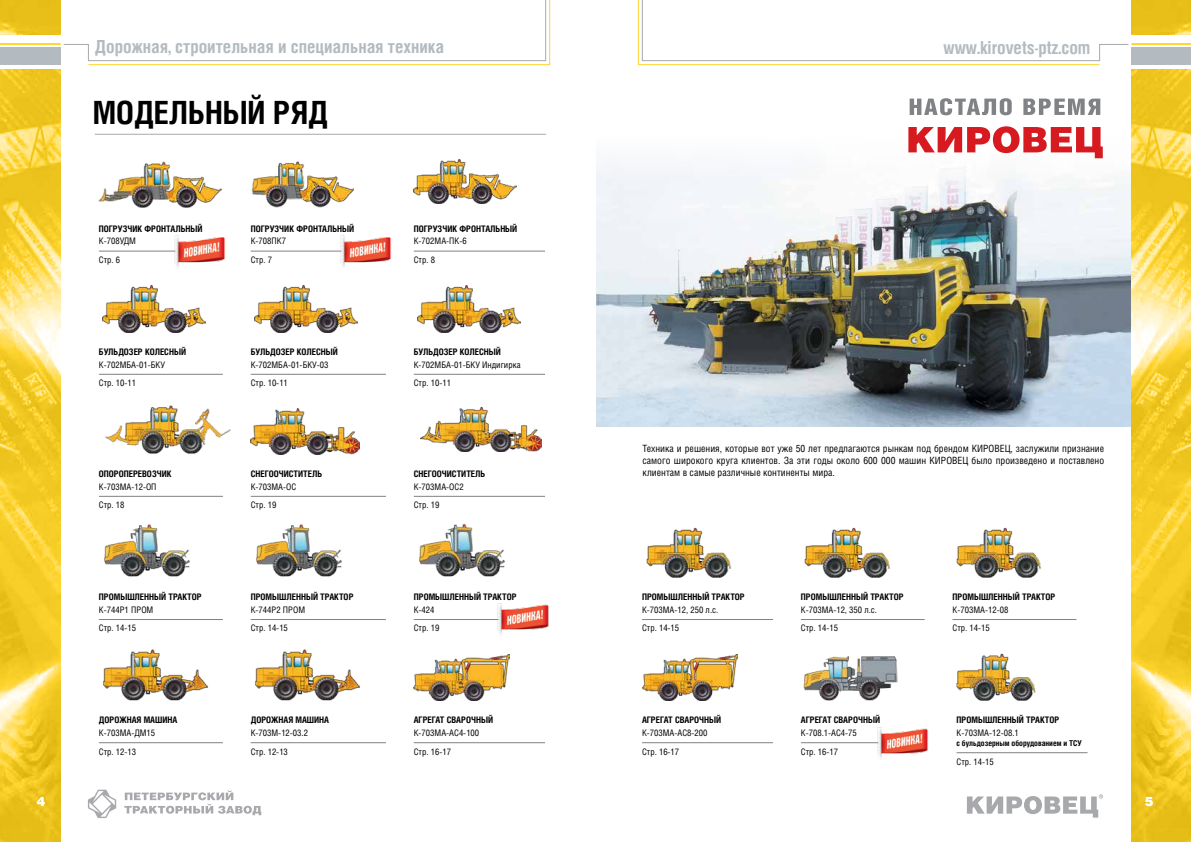
<style>
.page{position:relative;width:1191px;height:842px;background:#fff}
.page>*{position:absolute;margin:0;border:0;box-sizing:border-box;transform-origin:0 0}
.t1{font:700 32px "Helios Cond";color:#000}
.t2{font:700 18px "Helios Cond";color:#b4bbc0}
.t3{font:900 13px "Helios";color:#fff}
.t4{font:10px/12px "Helios Cond";color:#000;text-align:justify}
.t5{font:9px/18.5px "Helios Cond";color:#000}
.t6{font:700 9px "Helios Cond";color:#000}
.t7{font:700 8px "Helios Cond";color:#000}
</style>
<div class="page">
<div style="left:1130px;top:36px;width:61px;height:33px;background:linear-gradient(to right,#fff,#fff)"></div>
<div style="left:1131px;top:48px;width:60px;height:17px;background:#b4bbc0"></div>
<svg style="left:637px;top:0;width:492px;height:66px"></svg>
<hr style="left:1131px;top:43px;width:60px;height:2px;background:#ffd530">
<div style="left:0;top:36px;width:61px;height:33px;background:linear-gradient(to right,#fff,#fff)"></div>
<div style="left:0;top:48px;width:61px;height:17px;background:#b4bbc0"></div>
<svg style="left:0;top:68px;width:61px;height:774px;background:#f4cf3e"></svg>
<svg style="left:0;top:0;width:61px;height:35px;background:#eac01e"></svg>
<div style="left:1131px;top:0;width:60px;height:36px;background:#e8be19"></div>
<svg style="left:1131px;top:69px;width:60px;height:773px;background:#f4cf3d"></svg>
<svg style="left:63px;top:0;width:487px;height:66px"></svg>
<hr style="left:0;top:43px;width:61px;height:2px;background:#ffd530">
<svg style="left:88px;top:790px;width:28px;height:28px"></svg>
<svg style="left:124px;top:790px;width:137px;height:25px"></svg>
<svg style="left:967px;top:794px;width:136px;height:24px"></svg>
<hr style="left:95px;top:134px;width:451px;height:1px;background:#a7a9ac">
<img style="left:99px;top:161px;width:123px;height:47px">
<img style="left:251px;top:161px;width:102px;height:47px">
<img style="left:414px;top:160px;width:102px;height:44px">
<hr style="left:99px;top:251px;width:124px;height:1px;background:#808285">
<hr style="left:251px;top:251px;width:135px;height:1px;background:#808285">
<hr style="left:414px;top:251px;width:131px;height:1px;background:#808285">
<img style="left:103px;top:285px;width:102px;height:47px">
<img style="left:255px;top:285px;width:102px;height:47px">
<img style="left:418px;top:285px;width:102px;height:47px">
<hr style="left:99px;top:374px;width:124px;height:1px;background:#808285">
<hr style="left:251px;top:374px;width:135px;height:1px;background:#808285">
<hr style="left:414px;top:374px;width:131px;height:1px;background:#808285">
<img style="left:105px;top:405px;width:126px;height:49px">
<img style="left:251px;top:408px;width:109px;height:46px">
<img style="left:420px;top:408px;width:121px;height:44px">
<hr style="left:99px;top:496px;width:124px;height:1px;background:#808285">
<hr style="left:251px;top:496px;width:135px;height:1px;background:#808285">
<hr style="left:414px;top:496px;width:131px;height:1px;background:#808285">
<img style="left:104px;top:524px;width:86px;height:53px">
<img style="left:256px;top:524px;width:86px;height:53px">
<img style="left:419px;top:524px;width:86px;height:53px">
<img style="left:646px;top:527px;width:86px;height:50px">
<img style="left:804px;top:527px;width:86px;height:50px">
<img style="left:956px;top:527px;width:85px;height:50px">
<hr style="left:99px;top:619px;width:124px;height:1px;background:#808285">
<hr style="left:251px;top:619px;width:135px;height:1px;background:#808285">
<hr style="left:414px;top:619px;width:131px;height:1px;background:#808285">
<hr style="left:642px;top:619px;width:131px;height:1px;background:#808285">
<hr style="left:801px;top:619px;width:123px;height:1px;background:#808285">
<hr style="left:952px;top:619px;width:124px;height:1px;background:#808285">
<img style="left:103px;top:649px;width:105px;height:51px">
<img style="left:255px;top:649px;width:105px;height:51px">
<img style="left:414px;top:654px;width:95px;height:46px">
<img style="left:642px;top:654px;width:95px;height:46px">
<img style="left:803px;top:656px;width:94px;height:44px">
<img style="left:956px;top:653px;width:80px;height:47px">
<hr style="left:99px;top:742px;width:124px;height:1px;background:#808285">
<hr style="left:251px;top:742px;width:135px;height:1px;background:#808285">
<hr style="left:414px;top:742px;width:131px;height:1px;background:#808285">
<hr style="left:642px;top:742px;width:131px;height:1px;background:#808285">
<hr style="left:801px;top:742px;width:123px;height:1px;background:#808285">
<hr style="left:956px;top:752px;width:131px;height:1px;background:#808285">
<img style="left:170px;top:235px;width:55px;height:32px">
<img style="left:336px;top:235px;width:55px;height:32px">
<img style="left:497px;top:603px;width:52px;height:31px">
<img style="left:873px;top:727px;width:55px;height:31px">
<img style="left:596px;top:146px;width:534px;height:281px">
<svg style="left:908px;top:126px;width:194px;height:32px"></svg>
<svg style="left:909px;top:98px;width:102px;height:17px"></svg>
<svg style="left:1023px;top:99px;width:77px;height:16px"></svg>
<h2 class="t2" style="left:95px;top:35px;width:351px">Дорожная, строительная и специальная техника</h2>
<h2 class="t2" style="left:943px;top:37px;width:148px">www.kirovets–ptz.com</h2>
<h1 class="t1" style="left:93px;top:93px;width:237px">МОДЕЛЬНЫЙ РЯД</h1>
<p class="t6" style="left:99px;top:223px;width:105px">ПОГРУЗЧИК ФРОНТАЛЬНЫЙ</p>
<p class="t5" style="left:99px;top:232px;width:39px">К-708УДМ<br>Стр. 6</p>
<p class="t6" style="left:99px;top:346px;width:89px">БУЛЬДОЗЕР КОЛЕСНЫЙ</p>
<p class="t5" style="left:99px;top:355px;width:68px">К-702МБА-01-БКУ<br>Стр. 10-11</p>
<p class="t6" style="left:99px;top:468px;width:74px">ОПОРОПЕРЕВОЗЧИК</p>
<p class="t5" style="left:99px;top:477px;width:59px">К-703МА-12-ОП<br>Стр. 18</p>
<p class="t6" style="left:99px;top:591px;width:104px">ПРОМЫШЛЕННЫЙ ТРАКТОР</p>
<p class="t5" style="left:99px;top:600px;width:56px">К-744Р1 ПРОМ<br>Стр. 14-15</p>
<p class="t6" style="left:99px;top:715px;width:80px">ДОРОЖНАЯ МАШИНА</p>
<p class="t5" style="left:99px;top:723px;width:58px">К-703МА-ДМ15<br>Стр. 12-13</p>
<p class="t6" style="left:251px;top:223px;width:105px">ПОГРУЗЧИК ФРОНТАЛЬНЫЙ</p>
<p class="t5" style="left:251px;top:232px;width:37px">К-708ПК7<br>Стр. 7</p>
<p class="t6" style="left:251px;top:346px;width:89px">БУЛЬДОЗЕР КОЛЕСНЫЙ</p>
<p class="t5" style="left:251px;top:355px;width:79px">К-702МБА-01-БКУ-03<br>Стр. 10-11</p>
<p class="t6" style="left:251px;top:468px;width:73px">СНЕГООЧИСТИТЕЛЬ</p>
<p class="t5" style="left:251px;top:477px;width:47px">К-703МА-ОС<br>Стр. 19</p>
<p class="t6" style="left:251px;top:591px;width:104px">ПРОМЫШЛЕННЫЙ ТРАКТОР</p>
<p class="t5" style="left:251px;top:600px;width:56px">К-744Р2 ПРОМ<br>Стр. 14-15</p>
<p class="t6" style="left:251px;top:715px;width:80px">ДОРОЖНАЯ МАШИНА</p>
<p class="t5" style="left:251px;top:723px;width:59px">К-703М-12-03.2<br>Стр. 12-13</p>
<p class="t6" style="left:414px;top:223px;width:105px">ПОГРУЗЧИК ФРОНТАЛЬНЫЙ</p>
<p class="t5" style="left:414px;top:232px;width:54px">К-702МА-ПК-6<br>Стр. 8</p>
<p class="t6" style="left:414px;top:346px;width:89px">БУЛЬДОЗЕР КОЛЕСНЫЙ</p>
<p class="t5" style="left:414px;top:355px;width:108px">К-702МБА-01-БКУ Индигирка<br>Стр. 10-11</p>
<p class="t6" style="left:414px;top:468px;width:73px">СНЕГООЧИСТИТЕЛЬ</p>
<p class="t5" style="left:414px;top:477px;width:51px">К-703МА-ОС2<br>Стр. 19</p>
<p class="t6" style="left:414px;top:591px;width:104px">ПРОМЫШЛЕННЫЙ ТРАКТОР</p>
<p class="t5" style="left:414px;top:600px;width:27px">К-424<br>Стр. 19</p>
<p class="t6" style="left:414px;top:715px;width:81px">АГРЕГАТ СВАРОЧНЫЙ</p>
<p class="t5" style="left:414px;top:723px;width:67px">К-703МА-АС4-100<br>Стр. 16-17</p>
<p class="t4" style="left:642px;top:442px;width:463px">Техника и решения, которые вот уже 50 лет предлагаются рынкам под брендом КИРОВЕЦ, заслужили признание самого широкого круга клиентов. За эти годы около 600 000 машин КИРОВЕЦ было произведено и поставлено клиентам в самые различные континенты мира.</p>
<p class="t6" style="left:642px;top:591px;width:104px">ПРОМЫШЛЕННЫЙ ТРАКТОР</p>
<p class="t5" style="left:642px;top:600px;width:78px">К-703МА-12, 250 л.с.<br>Стр. 14-15</p>
<p class="t6" style="left:642px;top:715px;width:81px">АГРЕГАТ СВАРОЧНЫЙ</p>
<p class="t5" style="left:642px;top:723px;width:67px">К-703МА-АС8-200<br>Стр. 16-17</p>
<p class="t6" style="left:801px;top:591px;width:104px">ПРОМЫШЛЕННЫЙ ТРАКТОР</p>
<p class="t5" style="left:801px;top:600px;width:78px">К-703МА-12, 350 л.с.<br>Стр. 14-15</p>
<p class="t6" style="left:801px;top:715px;width:81px">АГРЕГАТ СВАРОЧНЫЙ</p>
<p class="t5" style="left:801px;top:723px;width:57px">К-708.1-АС4-75<br>Стр. 16-17</p>
<p class="t6" style="left:952px;top:591px;width:104px">ПРОМЫШЛЕННЫЙ ТРАКТОР</p>
<p class="t5" style="left:952px;top:600px;width:57px">К-703МА-12-08<br>Стр. 14-15</p>
<p class="t6" style="left:956px;top:715px;width:104px">ПРОМЫШЛЕННЫЙ ТРАКТОР</p>
<p class="t5" style="left:956px;top:723px;width:64px">К-703МА-12-08.1</p>
<p class="t7" style="left:956px;top:738px;width:127px">с бульдозерным оборудованием и ТСУ</p>
<p class="t5" style="left:956px;top:752px;width:39px">Стр. 14-15</p>
<h3 class="t3" style="left:37px;top:794px;width:10px">4</h3>
<h3 class="t3" style="left:1144px;top:794px;width:10px">5</h3>
</div>
